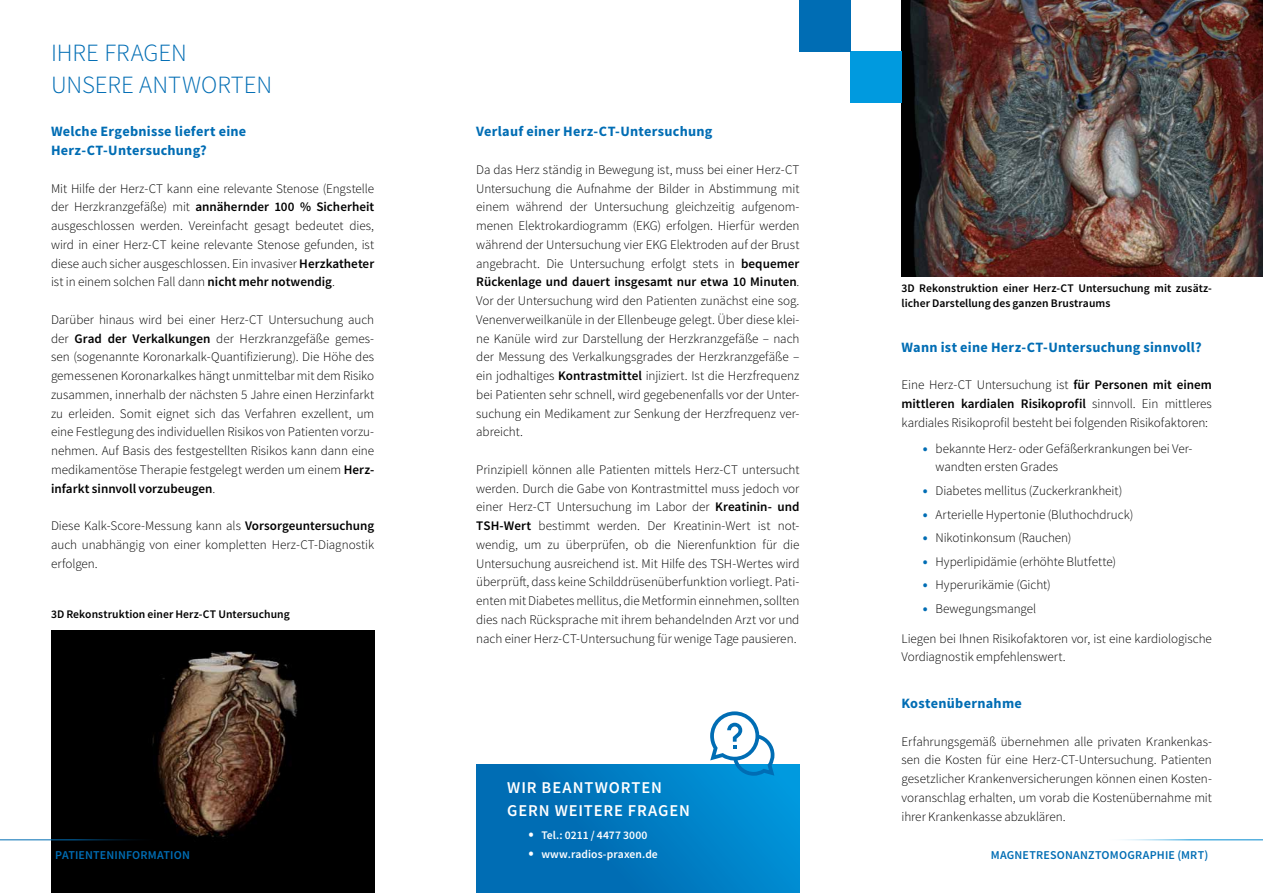
<style>
.page{position:relative;width:1263px;height:893px;background:#fff}
.page>*{position:absolute;margin:0;border:0;box-sizing:border-box;transform-origin:0 0}
.t1{font:300 24.75px/31.5px "Source Sans Pro";color:#006db4}
.t2{font:600 16.5px/22.5px "Source Sans Pro";letter-spacing:.055em;color:#fff}
.t3{font:700 14.25px/18.8px "Source Sans Pro";letter-spacing:.02em;color:#006db4}
.t4{font:300 13.2px/18.8px "Source Sans Pro";color:#000;text-align:justify}
.t5{font:600 12px "Source Sans Pro";letter-spacing:.015em;color:#006db4}
.t6{font:600 11.7px/15px "Source Sans Pro";letter-spacing:.005em;color:#000}
.t7{font:600 11.7px "Source Sans Pro";letter-spacing:.01em;color:#fff}
.s1{font-weight:600}
.s2{font-weight:700;font-size:14.25px;color:#006db4}
.s3{font-size:16.5px}
</style>
<div class="page">
<div style="left:476px;top:764px;width:323px;height:129px;background:linear-gradient(to right,#0065ac,#0091d6)"></div>
<img style="left:51px;top:630px;width:323px;height:263px">
<img style="left:901px;top:0;width:362px;height:277px">
<svg style="left:710px;top:711px;width:64px;height:65px"></svg>
<div style="left:850px;top:52px;width:51px;height:51px;background:#009adf"></div>
<div style="left:799px;top:0;width:51px;height:52px;background:#006db4"></div>
<hr style="left:0;top:839px;width:157px;height:1px;background:#006db4">
<h1 class="t1" style="left:51px;top:37px;width:223px">IHRE FRAGEN<br>UNSERE ANTWORTEN</h1>
<p class="t3" style="left:51px;top:122px;width:197px">Welche Ergebnisse liefert eine<br>Herz-CT-Untersuchung?</p>
<p class="t4" style="left:51px;top:179px;width:325px">Mit Hilfe der Herz-CT kann eine relevante Stenose (Engstelle der Herzkranzgefäße) mit <span class="s1">annähernder 100 % Sicherheit </span>ausgeschlossen werden. Vereinfacht gesagt bedeutet dies, wird in einer Herz-CT keine relevante Stenose gefunden, ist diese auch sicher ausgeschlossen. Ein invasiver <span class="s1">Herzkatheter </span>ist in einem solchen Fall dann <span class="s1">nicht mehr notwendig</span>.</p>
<p class="t4" style="left:51px;top:310px;width:325px">Darüber hinaus wird bei einer Herz-CT Untersuchung auch der <span class="s1">Grad der Verkalkungen</span> der Herzkranzgefäße gemes&shy;sen (sogenannte Koronarkalk-Quantifizierung). Die Höhe des gemessenen Koronarkalkes hängt unmittelbar mit dem Risiko zusammen, innerhalb der nächsten 5 Jahre einen Herzinfarkt zu erleiden. Somit eignet sich das Verfahren exzellent, um eine Festlegung des individuellen Risikos von Patienten vorzu&shy;nehmen. Auf Basis des festgestellten Risikos kann dann eine medikamentöse Therapie festgelegt werden um einem <span class="s1">Herz&shy;infarkt sinnvoll vorzubeugen</span>.</p>
<p class="t4" style="left:51px;top:516px;width:325px">Diese Kalk-Score-Messung kann als <span class="s1">Vorsorgeuntersuchung </span>auch unabhängig von einer kompletten Herz-CT-Diagnostik erfolgen.</p>
<p class="t6" style="left:51px;top:606px;width:240px">3D Rekonstruktion einer Herz-CT Untersuchung</p>
<p class="t3" style="left:476px;top:122px;width:238px">Verlauf einer Herz-CT-Untersuchung</p>
<p class="t4" style="left:476px;top:160px;width:325px">Da das Herz ständig in Bewegung ist, muss bei einer Herz-CT Untersuchung die Aufnahme der Bilder in Abstimmung mit einem während der Untersuchung gleichzeitig aufgenom&shy;menen Elektrokardiogramm (EKG) erfolgen. Hierfür werden während der Untersuchung vier EKG Elektroden auf der Brust angebracht. Die Untersuchung erfolgt stets in <span class="s1">bequemer Rückenlage und dauert insgesamt nur etwa 10 Minuten</span>.<br>Vor der Untersuchung wird den Patienten zunächst eine sog.<br>Venenverweilkanüle in der Ellenbeuge gelegt. Über diese klei&shy;ne Kanüle wird zur Darstellung der Herzkranzgefäße – nach der Messung des Verkalkungsgrades der Herzkranzgefäße – ein jodhaltiges <span class="s1">Kontrastmittel</span> injiziert. Ist die Herzfrequenz bei Patienten sehr schnell, wird gegebenenfalls vor der Unter&shy;suchung ein Medikament zur Senkung der Herzfrequenz ver&shy;abreicht.</p>
<p class="t4" style="left:476px;top:460px;width:325px">Prinzipiell können alle Patienten mittels Herz-CT untersucht werden. Durch die Gabe von Kontrastmittel muss jedoch vor einer Herz-CT Untersuchung im Labor der <span class="s1">Kreatinin- und TSH-Wert</span> bestimmt werden. Der Kreatinin-Wert ist not&shy;wendig, um zu überprüfen, ob die Nierenfunktion für die Untersuchung ausreichend ist. Mit Hilfe des TSH-Wertes wird überprüft, dass keine Schilddrüsenüberfunktion vorliegt. Pati&shy;enten mit Diabetes mellitus, die Metformin einnehmen, sollten dies nach Rücksprache mit ihrem behandelnden Arzt vor und nach einer Herz-CT-Untersuchung für wenige Tage pausieren.</p>
<p class="t2" style="left:507px;top:776px;width:184px">WIR BEANTWORTEN<br>GERN WEITERE FRAGEN</p>
<p class="t6" style="left:901px;top:280px;width:312px">3D Rekonstruktion einer Herz-CT Untersuchung mit zusätz&shy;licher Darstellung des ganzen Brustraums</p>
<p class="t3" style="left:901px;top:338px;width:302px">Wann ist eine Herz-CT-Untersuchung sinnvoll?</p>
<p class="t4" style="left:901px;top:376px;width:312px">Eine Herz-CT Untersuchung ist <span class="s1">für Personen mit einem mittleren kardialen Risikoprofil</span> sinnvoll. Ein mittleres kardiales Risikoprofil besteht bei folgenden Risikofaktoren:</p>
<p class="t4" style="left:935px;top:440px;width:258px;line-height:18px;text-indent:-13px"><span class="s2">•</span> bekannte Herz- oder Gefäßerkrankungen bei Ver&shy;wandten ersten Grades</p>
<p class="t4" style="left:923px;top:481px;width:201px"><span class="s2">•</span> Diabetes mellitus (Zuckerkrankheit)</p>
<p class="t4" style="left:923px;top:505px;width:212px"><span class="s2">•</span> Arterielle Hypertonie (Bluthochdruck)</p>
<p class="t4" style="left:923px;top:528px;width:150px"><span class="s2">•</span> Nikotinkonsum (Rauchen)</p>
<p class="t4" style="left:923px;top:552px;width:195px"><span class="s2">•</span> Hyperlipidämie (erhöhte Blutfette)</p>
<p class="t4" style="left:923px;top:575px;width:130px"><span class="s2">•</span> Hyperurikämie (Gicht)</p>
<p class="t4" style="left:923px;top:599px;width:115px"><span class="s2">•</span> Bewegungsmangel</p>
<p class="t4" style="left:901px;top:629px;width:312px">Liegen bei Ihnen Risikofaktoren vor, ist eine kardiologische<br>Vordiagnostik empfehlenswert.</p>
<p class="t3" style="left:901px;top:694px;width:122px">Kostenübernahme</p>
<p class="t4" style="left:901px;top:732px;width:312px">Erfahrungsgemäß übernehmen alle privaten Krankenkas&shy;sen die Kosten für eine Herz-CT-Untersuchung. Patienten gesetzlicher Krankenversicherungen können einen Kosten&shy;voranschlag erhalten, um vorab die Kostenübernahme mit ihrer Krankenkasse abzuklären.</p>
<p class="t7" style="left:529px;top:828px;width:121px"><span class="s3">•</span> Tel.: 0211 / 4477 3000</p>
<p class="t7" style="left:529px;top:847px;width:131px"><span class="s3">•</span> www.radios-praxen.de</p>
<p class="t5" style="left:55px;top:847px;width:136px">PATIENTENINFORMATION</p>
<p class="t5" style="left:991px;top:847px;width:219px">MAGNETRESONANZTOMOGRAPHIE (MRT)</p>
</div>
